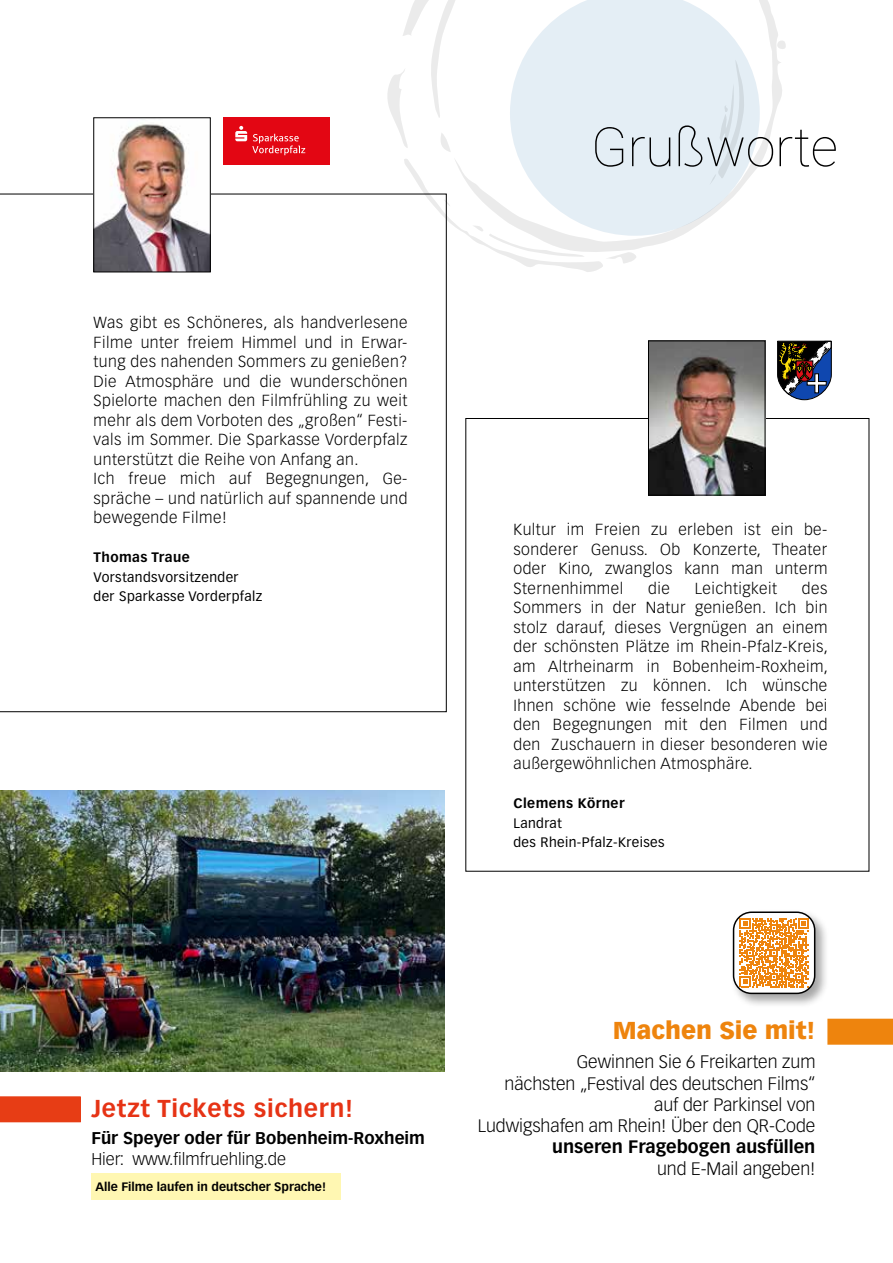
<style>
.page{position:relative;width:893px;height:1263px;background:#fff}
.page>*{position:absolute;margin:0;border:0;box-sizing:border-box;transform-origin:0 0}
.t1{font:100 54.3px "Roboto";letter-spacing:-.01em;color:#000}
.t2{font:700 24px "Vectora LT Pro";letter-spacing:.03em;color:#e63315}
.t3{font:900 24px "Vectora LT Pro";color:#ee840d}
.t4{font:300 17.7px/21.3px "Vectora LT Pro";color:#000;text-align:right}
.t5{font:700 17.7px "Vectora LT Pro";color:#000}
.t6{font:700 16.8px "Vectora LT Pro";color:#000}
.t7{font:300 16.8px "Vectora LT Pro";color:#000}
.t8{font:300 15.75px/19.5px "Vectora LT Pro";letter-spacing:.03em;color:#000;text-align:justify}
.t9{font:13.5px/19.5px "Vectora LT Pro";letter-spacing:.03em;color:#000}
.t10{font:700 13.5px "Vectora LT Pro";letter-spacing:.03em;color:#000}
.t11{font:700 12px "Vectora LT Pro";color:#000}
</style>
<div class="page">
<svg style="left:403px;top:159px;width:233px;height:113px"></svg>
<svg style="left:454px;top:0;width:328px;height:253px;fill:#e4eef5"></svg>
<svg style="left:387px;top:0;width:144px;height:152px"></svg>
<svg style="left:777px;top:40px;width:9px;height:9px"></svg>
<svg style="left:0;top:194px;width:446px;height:518px"></svg>
<img style="left:96px;top:124px;width:112px;height:146px">
<div style="left:223px;top:118px;width:107px;height:47px;background:#e30613"></div>
<svg style="left:235px;top:126px;width:70px;height:29px"></svg>
<img style="left:0;top:790px;width:444px;height:281px">
<img style="left:650px;top:343px;width:113px;height:150px">
<div style="left:648px;top:341px;width:117px;height:154px;border:1px solid #000"></div>
<div style="left:0;top:1096px;width:81px;height:26px;background:#e73d15"></div>
<svg style="left:777px;top:341px;width:55px;height:59px"></svg>
<div style="left:91px;top:1173px;width:250px;height:26px;background:#fff7b2"></div>
<div style="left:828px;top:1019px;width:64px;height:25px;background:#ee840d"></div>
<div style="left:827px;top:1019px;width:66px;height:26px;border:2px solid #ee840d"></div>
<div style="left:731px;top:909px;width:98px;height:99px;background:#000;opacity:.35"></div>
<svg style="left:734px;top:912px;width:81px;height:81px"></svg>
<svg style="left:740px;top:918px;width:68px;height:69px"></svg>
<div style="left:733px;top:911px;width:82px;height:83px;border:2px solid #000;border-radius:18px"></div>
<p class="t8" style="left:94px;top:313px;width:315px;text-align:left">Was gibt es Schöneres, als handverlesene Filme unter freiem Himmel und in Erwar&shy;tung des nahenden Sommers zu genießen?<br>Die Atmosphäre und die wunderschönen Spielorte machen den Filmfrühling zu weit mehr als dem Vorboten des „großen“ Festi&shy;vals im Sommer. Die Sparkasse Vorderpfalz unterstützt die Reihe von Anfang an.<br>Ich freue mich auf Begegnungen, Ge&shy;spräche – und natürlich auf spannende und bewegende Filme!</p>
<p class="t10" style="left:94px;top:549px;width:98px">Thomas Traue</p>
<p class="t9" style="left:94px;top:567px;width:170px">Vorstandsvorsitzender der Sparkasse Vorderpfalz</p>
<h1 class="t1" style="left:591px;top:109px;width:249px">Grußworte</h1>
<p class="t8" style="left:513px;top:520px;width:315px">Kultur im Freien zu erleben ist ein be&shy;sonderer Genuss. Ob Konzerte, Theater oder Kino, zwanglos kann man unterm Sternenhimmel</p>
<p class="t8" style="left:513px;top:578px;width:316px;text-indent:288px">des Sommers in der Natur genießen. Ich bin stolz darauf, dieses Vergnügen an einem der schönsten Plätze im Rhein-Pfalz-Kreis, am Altrheinarm in Bobenheim-Roxheim, unterstützen zu können. Ich wünsche Ihnen schöne wie fesselnde Abende bei den Begegnungen mit den Filmen und den Zuschauern in dieser besonderen wie außergewöhnlichen Atmosphäre.</p>
<p class="t10" style="left:513px;top:795px;width:113px">Clemens Körner</p>
<p class="t9" style="left:513px;top:813px;width:153px">Landrat<br>des Rhein-Pfalz-Kreises</p>
<p class="t8" style="left:648px;top:578px;width:23px">die</p>
<p class="t8" style="left:695px;top:578px;width:84px">Leichtigkeit</p>
<h2 class="t2" style="left:91px;top:1094px;width:263px">Jetzt Tickets sichern!</h2>
<p class="t6" style="left:91px;top:1128px;width:335px">Für Speyer oder für Bobenheim-Roxheim</p>
<p class="t7" style="left:91px;top:1149px;width:196px">Hier: www.filmfruehling.de</p>
<p class="t11" style="left:95px;top:1179px;width:232px">Alle Filme laufen in deutscher Sprache!</p>
<h2 class="t3" style="left:613px;top:1016px;width:204px">Machen Sie mit!</h2>
<p class="t4" style="left:478px;top:1051px;width:339px">Gewinnen Sie 6 Freikarten zum<br>nächsten „Festival des deutschen Films“ auf der Parkinsel von<br>Ludwigshafen am Rhein! Über den QR-Code</p>
<p class="t5" style="left:552px;top:1136px;width:265px">unseren Fragebogen ausfüllen</p>
<p class="t4" style="left:657px;top:1158px;width:160px">und E-Mail angeben!</p>
</div>
